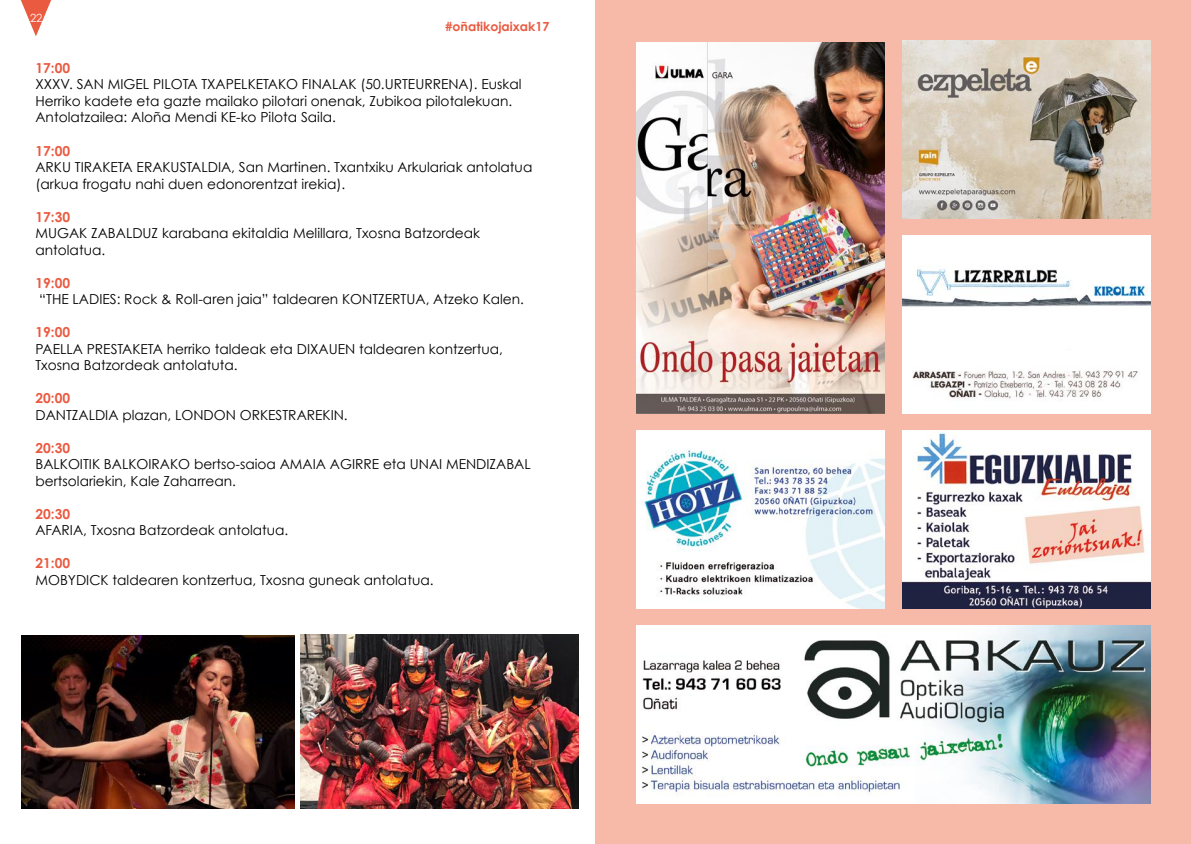
<style>
.page{position:relative;width:1191px;height:844px;background:#fff}
.page>*{position:absolute;margin:0;border:0;box-sizing:border-box;transform-origin:0 0}
.t1{font:13.75px/16.5px "Century Gothic";color:#000}
.t2{font:700 13.75px "Century Gothic";color:#ea5a40}
.t3{font:700 12.5px "Century Gothic";color:#ea5a40}
.t4{font:11.25px "Century Gothic";color:#fefdfe}
</style>
<div class="page">
<svg style="left:20px;top:0;width:32px;height:36px"></svg>
<div style="left:595px;top:0;width:596px;height:843px;background:#f7baa8"></div>
<img style="left:636px;top:42px;width:248px;height:371px">
<img style="left:636px;top:431px;width:248px;height:177px">
<img style="left:636px;top:625px;width:514px;height:178px">
<img style="left:902px;top:41px;width:248px;height:177px">
<img style="left:902px;top:236px;width:248px;height:177px">
<img style="left:902px;top:431px;width:248px;height:177px">
<img style="left:21px;top:635px;width:274px;height:173px">
<img style="left:301px;top:634px;width:277px;height:174px">
<p class="t4" style="left:30px;top:11px;width:14px">22</p>
<p class="t3" style="left:445px;top:18px;width:106px">#oñatikojaixak17</p>
<p class="t2" style="left:35px;top:59px;width:36px">17:00</p>
<p class="t1" style="left:35px;top:76px;width:487px">XXXV. SAN MIGEL PILOTA TXAPELKETAKO FINALAK (50.URTEURRENA). Euskal<br>Herriko kadete eta gazte mailako pilotari onenak, Zubikoa pilotalekuan.<br>Antolatzailea: Aloña Mendi KE-ko Pilota Saila.</p>
<p class="t2" style="left:35px;top:142px;width:36px">17:00</p>
<p class="t1" style="left:35px;top:158px;width:498px">ARKU TIRAKETA ERAKUSTALDIA, San Martinen. Txantxiku Arkulariak antolatua (arkua frogatu nahi duen edonorentzat irekia).</p>
<p class="t2" style="left:35px;top:208px;width:36px">17:30</p>
<p class="t1" style="left:35px;top:224px;width:446px">MUGAK ZABALDUZ karabana ekitaldia Melillara, Txosna Batzordeak antolatua.</p>
<p class="t2" style="left:35px;top:274px;width:36px">19:00</p>
<p class="t1" style="left:39px;top:290px;width:486px">“THE LADIES: Rock &amp; Roll-aren jaia” taldearen KONTZERTUA, Atzeko Kalen.</p>
<p class="t2" style="left:35px;top:323px;width:36px">19:00</p>
<p class="t1" style="left:35px;top:340px;width:469px">PAELLA PRESTAKETA herriko taldeak eta DIXAUEN taldearen kontzertua,<br>Txosna Batzordeak antolatuta.</p>
<p class="t2" style="left:35px;top:389px;width:36px">20:00</p>
<p class="t1" style="left:35px;top:406px;width:314px">DANTZALDIA plazan, LONDON ORKESTRAREKIN.</p>
<p class="t2" style="left:35px;top:439px;width:36px">20:30</p>
<p class="t1" style="left:35px;top:455px;width:497px">BALKOITIK BALKOIRAKO bertso-saioa AMAIA AGIRRE eta UNAI MENDIZABAL bertsolariekin, Kale Zaharrean.</p>
<p class="t2" style="left:35px;top:505px;width:36px">20:30</p>
<p class="t1" style="left:35px;top:521px;width:254px">AFARIA, Txosna Batzordeak antolatua.</p>
<p class="t2" style="left:35px;top:554px;width:36px">21:00</p>
<p class="t1" style="left:35px;top:571px;width:399px">MOBYDICK taldearen kontzertua, Txosna guneak antolatua.</p>
</div>
